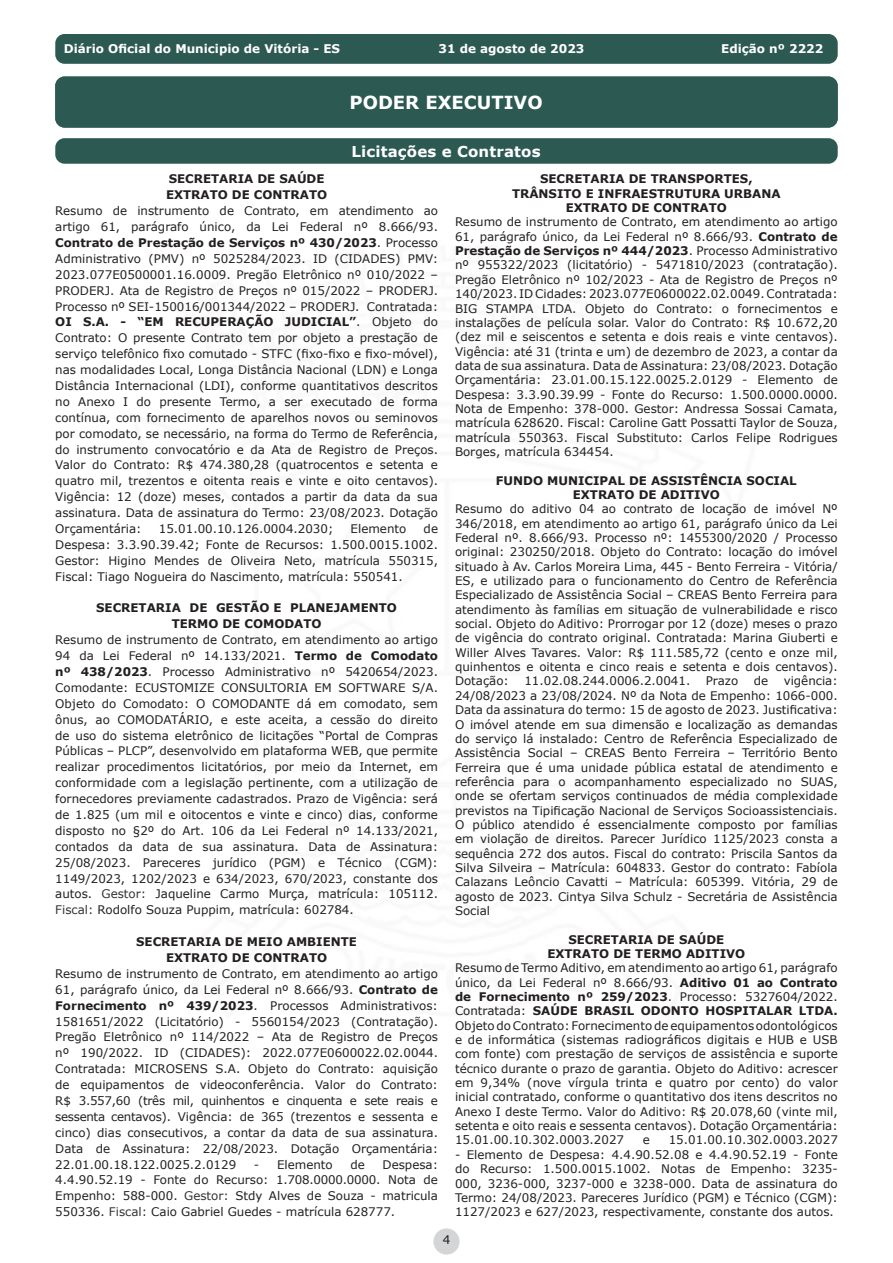
<style>
.page{position:relative;width:893px;height:1263px;background:#fff}
.page>*{position:absolute;margin:0;border:0;box-sizing:border-box;transform-origin:0 0}
.t1{font:700 18px "Verdana";color:#fff}
.t2{font:700 15px "Verdana";letter-spacing:.01em;color:#fff}
.t3{font:700 12px "Verdana";color:#fff}
.t4{font:12px "Verdana";color:#231f20}
.t5{font:11.85px/14.4px "Verdana";color:#231f20;text-align:justify}
.Default{font:700 11.85px "Verdana";color:#231f20}
.s1{font-weight:700}
.s2{color:#333}
</style>
<div class="page">
<div style="left:433px;top:1228px;width:27px;height:26px;background:#d4d5d7;border-radius:50%"></div>
<div style="left:56px;top:35px;width:781px;height:28px;background:#2c5952;border-radius:9px"></div>
<div style="left:55px;top:34px;width:783px;height:30px;border:2px solid #2c5952;border-radius:9px"></div>
<div style="left:56px;top:77px;width:781px;height:50px;background:#2c5952;border-radius:9px"></div>
<div style="left:55px;top:77px;width:783px;height:51px;border:2px solid #2c5952;border-radius:9px"></div>
<div style="left:56px;top:139px;width:781px;height:24px;background:#2c5952;border-radius:9px"></div>
<div style="left:55px;top:138px;width:783px;height:26px;border:2px solid #2c5952;border-radius:9px"></div>
<p class="t3" style="left:64px;top:41px;width:278px">Diário Oficial do Municipio de Vitória - ES</p>
<p class="t3" style="left:439px;top:41px;width:147px">31 de agosto de 2023</p>
<p class="t3" style="left:721px;top:41px;width:104px">Edição nº 2222</p>
<p class="t1" style="left:349px;top:90px;width:195px">PODER EXECUTIVO</p>
<p class="t2" style="left:352px;top:141px;width:191px">Licitações e Contratos</p>
<p class="Default" style="left:169px;top:171px;width:157px">SECRETARIA DE SAÚDE</p>
<p class="Default" style="left:166px;top:187px;width:163px">EXTRATO DE CONTRATO</p>
<p class="t5" style="left:55px;top:203px;width:384px;line-height:15.9px">Resumo de instrumento de Contrato, em atendimento ao artigo 61, parágrafo único, da Lei Federal nº 8.666/93.<br><span class="s1">Contrato de Prestação de Serviços nº 430/2023</span>. Processo Administrativo (PMV) nº 5025284/2023. ID (CIDADES) PMV:<br>2023.077E0500001.16.0009. Pregão Eletrônico nº 010/2022 – PRODERJ. Ata de Registro de Preços nº 015/2022 – PRODERJ.<br>Processo nº SEI-150016/001344/2022 – PRODERJ. Contratada:<br><span class="s1">OI S.A. - “EM RECUPERAÇÃO JUDICIAL”</span>. Objeto do Contrato: O presente Contrato tem por objeto a prestação de serviço telefônico fixo comutado - STFC (fixo-fixo e fixo-móvel), nas modalidades Local, Longa Distância Nacional (LDN) e Longa Distância Internacional (LDI), conforme quantitativos descritos no Anexo I do presente Termo, a ser executado de forma contínua, com fornecimento de aparelhos novos ou seminovos por comodato, se necessário, na forma do Termo de Referência, do instrumento convocatório e da Ata de Registro de Preços.<br>Valor do Contrato: R$ 474.380,28 (quatrocentos e setenta e quatro mil, trezentos e oitenta reais e vinte e oito centavos).<br>Vigência: 12 (doze) meses, contados a partir da data da sua assinatura. Data de assinatura do Termo: 23/08/2023. Dotação Orçamentária:</p>
<p class="Default" style="left:540px;top:171px;width:214px">SECRETARIA DE TRANSPORTES,</p>
<p class="Default" style="left:512px;top:185px;width:270px">TRÂNSITO E INFRAESTRUTURA URBANA</p>
<p class="Default" style="left:566px;top:199px;width:163px">EXTRATO DE CONTRATO</p>
<p class="t5" style="left:455px;top:215px;width:384px">Resumo de instrumento de Contrato, em atendimento ao artigo 61, parágrafo único, da Lei Federal nº 8.666/93. <span class="s1">Contrato de Prestação de Serviços nº 444/2023</span>. Processo Administrativo nº 955322/2023 (licitatório) - 5471810/2023 (contratação).<br>Pregão Eletrônico nº 102/2023 - Ata de Registro de Preços nº 140/2023. ID Cidades: 2023.077E0600022.02.0049. Contratada:<br>BIG STAMPA LTDA. Objeto do Contrato: o fornecimentos e instalações de película solar. Valor do Contrato: R$ 10.672,20 (dez mil e seiscentos e setenta e dois reais e vinte centavos).<br>Vigência: até 31 (trinta e um) de dezembro de 2023, a contar da data de sua assinatura. Data de Assinatura: 23/08/2023. Dotação Orçamentária: 23.01.00.15.122.0025.2.0129 - Elemento de Despesa: 3.3.90.39.99 - Fonte do Recurso: 1.500.0000.0000.<br>Nota de Empenho: 378-000. Gestor: Andressa Sossai Camata, matrícula 628620. Fiscal: Caroline Gatt Possatti Taylor de Souza, matrícula 550363. Fiscal Substituto: Carlos Felipe Rodrigues Borges, matrícula 634454.</p>
<p class="Default" style="left:496px;top:472px;width:302px">FUNDO MUNICIPAL DE ASSISTÊNCIA SOCIAL</p>
<p class="Default" style="left:573px;top:486px;width:149px">EXTRATO DE ADITIVO</p>
<p class="t5" style="left:455px;top:502px;width:384px">Resumo do aditivo 04 ao contrato de locação de imóvel Nº 346/2018, em atendimento ao artigo 61, parágrafo único da Lei Federal nº. 8.666/93. Processo nº: 1455300/2020 / Processo original: 230250/2018. Objeto do Contrato: locação do imóvel situado à Av. Carlos Moreira Lima, 445 - Bento Ferreira - Vitória/ ES, e utilizado para o funcionamento do Centro de Referência Especializado de Assistência Social – CREAS Bento Ferreira para atendimento às famílias em situação de vulnerabilidade e risco social. Objeto do Aditivo: Prorrogar por 12 (doze) meses o prazo de vigência do contrato original. Contratada: Marina Giuberti e Willer Alves Tavares. Valor: R$ 111.585,72 (cento e onze mil, quinhentos e oitenta e cinco reais e setenta e dois centavos).<br>Dotação:</p>
<p class="t5" style="left:55px;top:521px;width:384px;line-height:15.9px;text-indent:368px">de Despesa: 3.3.90.39.42; Fonte de Recursos: 1.500.0015.1002.<br>Gestor: Higino Mendes de Oliveira Neto, matrícula 550315, Fiscal: Tiago Nogueira do Nascimento, matrícula: 550541.</p>
<p class="Default" style="left:96px;top:600px;width:302px">SECRETARIA DE GESTÃO E PLANEJAMENTO</p>
<p class="Default" style="left:172px;top:616px;width:151px">TERMO DE COMODATO</p>
<p class="t5" style="left:55px;top:632px;width:384px;line-height:15.9px">Resumo de instrumento de Contrato, em atendimento ao artigo 94 da Lei Federal nº 14.133/2021. <span class="s1">Termo de Comodato nº 438/2023</span>. Processo Administrativo nº 5420654/2023.<br>Comodante: ECUSTOMIZE CONSULTORIA EM SOFTWARE S/A.<br>Objeto do Comodato: O COMODANTE dá em comodato, sem ônus, ao COMODATÁRIO, e este aceita, a cessão do direito de uso do sistema eletrônico de licitações “Portal de Compras Públicas – PLCP”, desenvolvido em plataforma WEB, que permite realizar procedimentos licitatórios, por meio da Internet, em conformidade com a legislação pertinente, com a utilização de fornecedores previamente cadastrados. Prazo de Vigência: será de 1.825 (um mil e oitocentos e vinte e cinco) dias, conforme disposto no §2º do Art. 106 da Lei Federal nº 14.133/2021, contados da data de sua assinatura. Data de Assinatura:<br>25/08/2023. Pareceres jurídico (PGM) e Técnico (CGM):<br>1149/2023, 1202/2023 e 634/2023, 670/2023, constante dos autos. <span class="s2">Gestor:</span> Jaqueline Carmo Murça, matrícula: 105112.<br><span class="s2">Fiscal:</span> Rodolfo Souza Puppim, matrícula: 602784.</p>
<p class="Default" style="left:136px;top:933px;width:222px">SECRETARIA DE MEIO AMBIENTE</p>
<p class="Default" style="left:166px;top:949px;width:163px">EXTRATO DE CONTRATO</p>
<p class="t5" style="left:55px;top:965px;width:384px;line-height:15.9px">Resumo de instrumento de Contrato, em atendimento ao artigo 61, parágrafo único, da Lei Federal nº 8.666/93. <span class="s1">Contrato de Fornecimento nº 439/2023</span>. Processos Administrativos:<br>1581651/2022 (Licitatório) - 5560154/2023 (Contratação).<br>Pregão Eletrônico nº 114/2022 – Ata de Registro de Preços nº 190/2022. ID (CIDADES): 2022.077E0600022.02.0044.<br>Contratada: MICROSENS S.A. Objeto do Contrato: aquisição de equipamentos de videoconferência. Valor do Contrato:<br>R$ 3.557,60 (três mil, quinhentos e cinquenta e sete reais e sessenta centavos). Vigência: de 365 (trezentos e sessenta e cinco) dias consecutivos, a contar da data de sua assinatura.<br>Data de Assinatura: 22/08/2023. Dotação Orçamentária:<br>22.01.00.18.122.0025.2.0129</p>
<p class="t5" style="left:159px;top:521px;width:176px">15.01.00.10.126.0004.2030;</p>
<p class="t5" style="left:351px;top:521px;width:57px">Elemento</p>
<p class="t5" style="left:455px;top:674px;width:384px;text-indent:329px">vigência:<br>24/08/2023 a 23/08/2024. Nº da Nota de Empenho: 1066-000.<br>Data da assinatura do termo: 15 de agosto de 2023. Justificativa:<br>O imóvel atende em sua dimensão e localização as demandas do serviço lá instalado: Centro de Referência Especializado de Assistência Social – CREAS Bento Ferreira – Território Bento Ferreira que é uma unidade pública estatal de atendimento e referência para o acompanhamento especializado no SUAS, onde se ofertam serviços continuados de média complexidade previstos na Tipificação Nacional de Serviços Socioassistenciais.<br>O público atendido é essencialmente composto por famílias em violação de direitos. Parecer Jurídico 1125/2023 consta a sequência 272 dos autos. Fiscal do contrato: Priscila Santos da Silva Silveira – Matrícula: 604833. Gestor do contrato: Fabíola Calazans Leôncio Cavatti – Matrícula: 605399. Vitória, 29 de agosto de 2023. Cintya Silva Schulz - Secretária de Assistência Social</p>
<p class="Default" style="left:568px;top:931px;width:157px">SECRETARIA DE SAÚDE</p>
<p class="Default" style="left:547px;top:945px;width:199px">EXTRATO DE TERMO ADITIVO</p>
<p class="t5" style="left:455px;top:961px;width:384px">Resumo de Termo Aditivo, em atendimento ao artigo 61, parágrafo único, da Lei Federal nº 8.666/93. <span class="s1">Aditivo 01 ao Contrato de Fornecimento nº 259/2023</span>. Processo: 5327604/2022.<br>Contratada: <span class="s1">SAÚDE BRASIL ODONTO HOSPITALAR LTDA.<br></span>Objeto do Contrato: Fornecimento de equipamentos odontológicos e de informática (sistemas radiográficos digitais e HUB e USB com fonte) com prestação de serviços de assistência e suporte técnico durante o prazo de garantia. Objeto do Aditivo: acrescer em 9,34% (nove vírgula trinta e quatro por cento) do valor inicial contratado, conforme o quantitativo dos itens descritos no Anexo I deste Termo. Valor do Aditivo: R$ 20.078,60 (vinte mil, setenta e oito reais e sessenta centavos). Dotação Orçamentária:<br>15.01.00.10.302.0003.2027</p>
<p class="t5" style="left:524px;top:674px;width:167px">11.02.08.244.0006.2.0041.</p>
<p class="t5" style="left:706px;top:674px;width:34px">Prazo</p>
<p class="t5" style="left:754px;top:674px;width:16px">de</p>
<p class="t5" style="left:643px;top:1133px;width:9px">e</p>
<p class="t5" style="left:669px;top:1133px;width:171px">15.01.00.10.302.0003.2027</p>
<p class="t5" style="left:455px;top:1147px;width:384px">- Elemento de Despesa: 4.4.90.52.08 e 4.4.90.52.19 - Fonte do Recurso: 1.500.0015.1002. Notas de Empenho: 3235- 000, 3236-000, 3237-000 e 3238-000. Data de assinatura do Termo: 24/08/2023. Pareceres Jurídico (PGM) e Técnico (CGM):<br>1127/2023 e 627/2023, respectivamente, constante dos autos.</p>
<p class="t5" style="left:254px;top:1157px;width:80px">- Elemento</p>
<p class="t5" style="left:350px;top:1157px;width:16px">de</p>
<p class="t5" style="left:55px;top:1156px;width:384px;line-height:15.9px;text-indent:327px">Despesa:<br>4.4.90.52.19 - Fonte do Recurso: 1.708.0000.0000. Nota de Empenho: 588-000. <span class="s2">Gestor:</span> Stdy Alves de Souza - matricula 550336. <span class="s2">Fiscal:</span> Caio Gabriel Guedes - matrícula 628777.</p>
<p class="t4" style="left:443px;top:1231px;width:9px">4</p>
</div>
